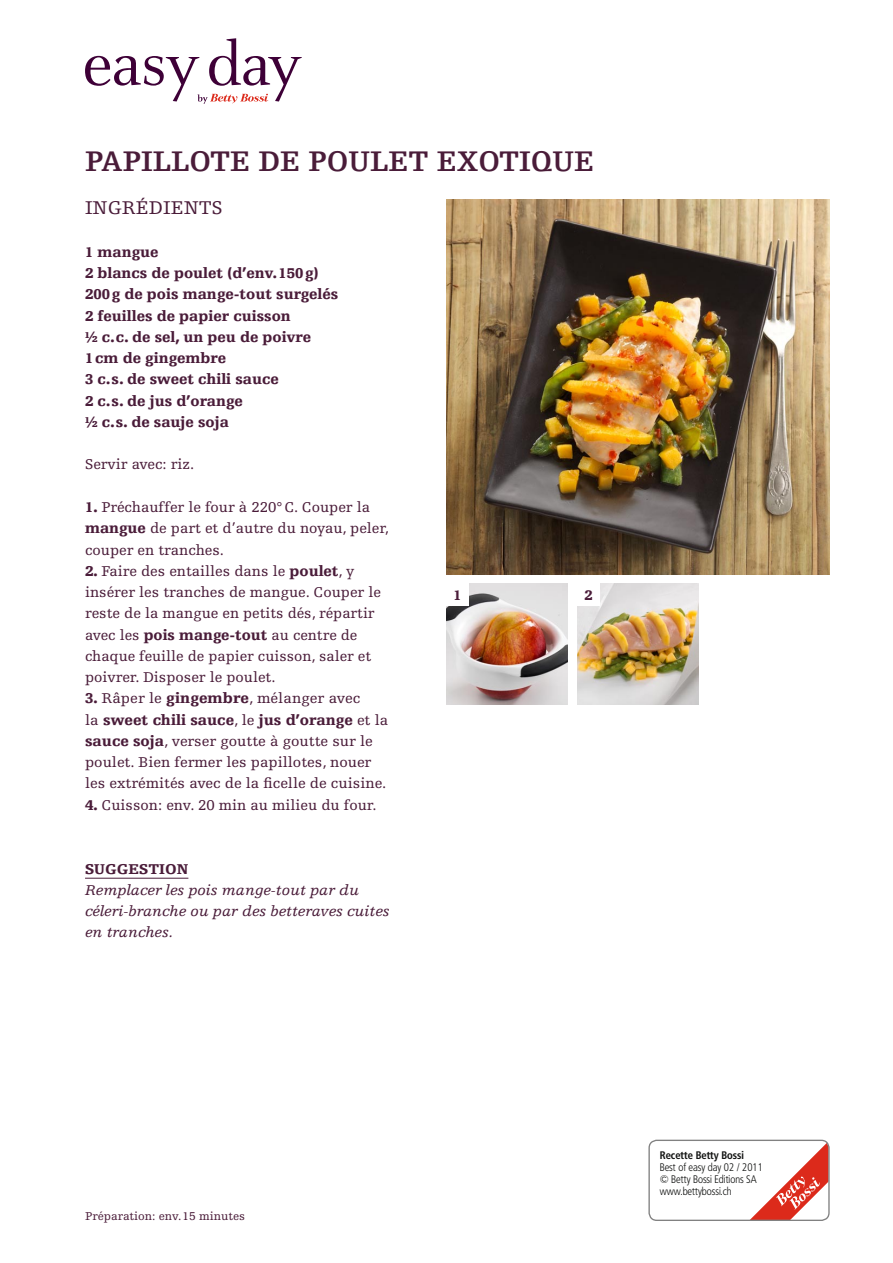
<style>
.page{position:relative;width:893px;height:1263px;background:#fff}
.page>*{position:absolute;margin:0;border:0;box-sizing:border-box;transform-origin:0 0}
.t1{font:700 30px "Egyptienne F";color:#4a1c39}
.t2{font:19.5px "Egyptienne FLT Std";color:#4a1c39}
.t3{font:15px/21.3px "Egyptienne FLT Std";color:#4a1c39}
.t4{font:900 15px/21.3px "Egyptienne FLT Std";color:#4a1c39}
.t5{font:italic 15px/21.3px "Egyptienne FLT Std";color:#4a1c39}
.t6{font:900 14.7px "Egyptienne FLT Std";color:#4a1c39}
.t7{font:12px "Egyptienne FLT Std";color:#4a1c39}
.t8{font:10.8px/12px "Frutiger B Bn Con Light";color:#131413}
.t9{font:10.8px "Frutiger B Bn Con Bold";color:#131413}
.s1{font-family:"Egyptienne F";font-weight:900}
.s2{font-weight:900}
</style>
<div class="page">
<svg style="left:751px;top:1140px;width:77px;height:79px"></svg>
<div style="left:648px;top:1140px;width:182px;height:81px;border:1px solid #818181;border-radius:8px"></div>
<svg style="left:85px;top:38px;width:217px;height:66px"></svg>
<img style="left:446px;top:200px;width:383px;height:374px">
<img style="left:577px;top:584px;width:121px;height:121px">
<div style="left:577px;top:584px;width:23px;height:22px;background:#fff"></div>
<img style="left:446px;top:584px;width:122px;height:121px">
<div style="left:446px;top:584px;width:23px;height:22px;background:#fff"></div>
<hr style="left:85px;top:878px;width:103px;height:1px;background:#4a1c39">
<h1 class="t1" style="left:85px;top:145px;width:511px">PAPILLOTE DE POULET EXOTIQUE</h1>
<h2 class="t2" style="left:85px;top:197px;width:139px">INGRÉDIENTS</h2>
<p class="t4" style="left:85px;top:241px;width:255px">1 mangue<br>2 blancs de poulet (d’env.150g)<br>200g de pois mange-tout surgelés<br>2 feuilles de papier cuisson<br>½ c.c. de sel, un peu de poivre<br>1cm de gingembre<br>3 c.s. de sweet chili sauce<br>2 c.s. de jus d’orange<br>½ c.s. de sauje soja</p>
<p class="t3" style="left:85px;top:454px;width:111px">Servir avec: riz.</p>
<p class="t3" style="left:85px;top:497px;width:306px"><span class="s1">1.</span> Préchauffer le four à 220°C. Couper la <span class="s2">mangue</span> de part et d’autre du noyau, peler, couper en tranches.</p>
<p class="t3" style="left:85px;top:560px;width:297px"><span class="s1">2.</span> Faire des entailles dans le <span class="s2">poulet</span>, y insérer les tranches de mangue. Couper le reste de la mangue en petits dés, répartir avec les <span class="s2">pois mange-tout</span> au centre de chaque feuille de papier cuisson, saler et poivrer. Disposer le poulet.</p>
<p class="t3" style="left:85px;top:688px;width:305px"><span class="s1">3.</span> Râper le <span class="s2">gingembre</span>, mélanger avec<br>la <span class="s2">sweet chili sauce</span>, le <span class="s2">jus d’orange</span> et la <span class="s2">sauce soja</span>, verser goutte à goutte sur le poulet. Bien fermer les papillotes, nouer les extrémités avec de la ficelle de cuisine.</p>
<p class="t3" style="left:85px;top:794px;width:293px"><span class="s1">4.</span> Cuisson: env. 20 min au milieu du four.</p>
<p class="t4" style="left:85px;top:858px;width:105px">SUGGESTION</p>
<p class="t5" style="left:85px;top:879px;width:306px">Remplacer les pois mange-tout par du céleri-branche ou par des betteraves cuites en tranches.</p>
<p class="t6" style="left:454px;top:587px;width:10px">1</p>
<p class="t6" style="left:584px;top:587px;width:10px">2</p>
<p class="t7" style="left:85px;top:1210px;width:162px">Préparation: env.15 minutes</p>
<p class="t9" style="left:660px;top:1148px;width:86px">Recette Betty Bossi</p>
<p class="t8" style="left:660px;top:1161px;width:105px">Best of easy day 02 / 2011 © Betty Bossi Editions SA www.bettybossi.ch</p>
</div>
